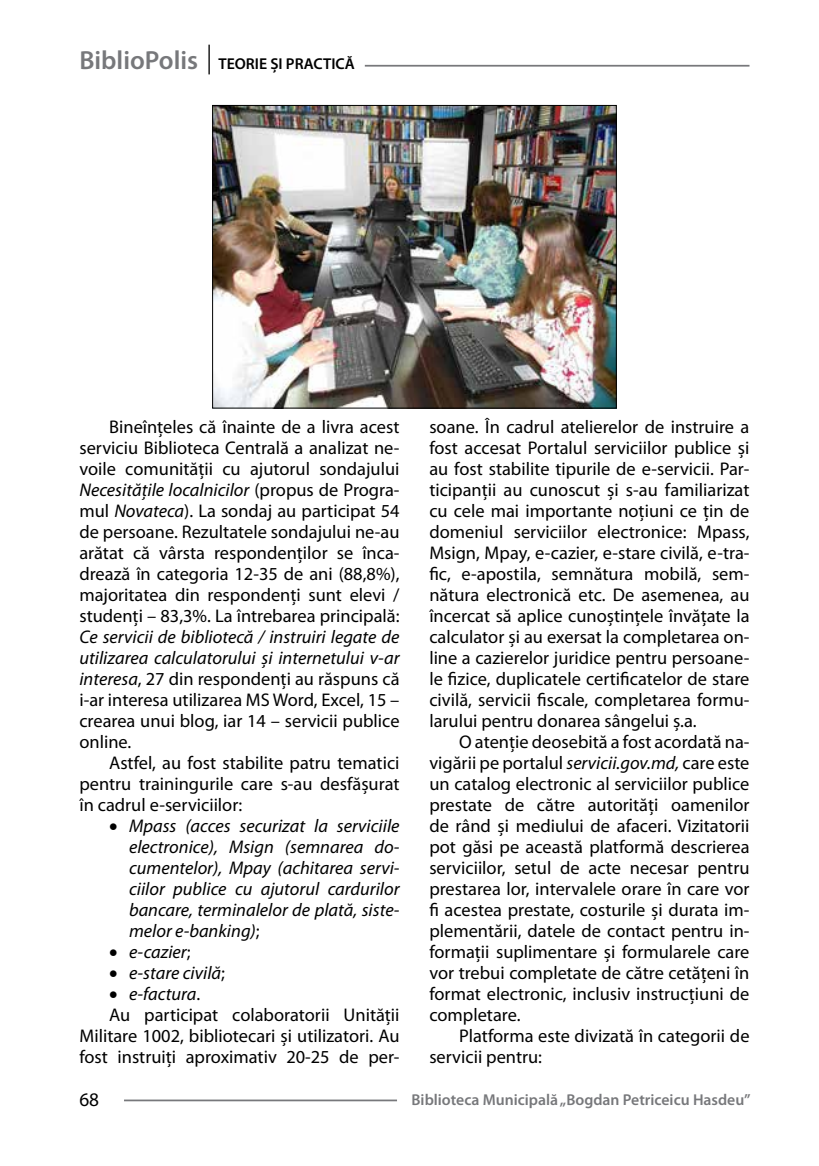
<style>
.page{position:relative;width:819px;height:1166px;background:#fff}
.page>*{position:absolute;margin:0;border:0;box-sizing:border-box;transform-origin:0 0}
.t1{font:19.25px "Myriad Pro";color:#000}
.t2{font:18.38px/21px "Myriad Pro";color:#000;text-align:justify}
.t3{font:italic 18.38px/21px "Myriad Pro";color:#000;text-align:justify}
.t4{font:600 15.75px "Myriad Pro";color:#77787b}
.t5{font:600 15.75px "Myriad Pro";color:#000}
.s1{font-size:26.25px;color:#77787b}
.s2{font-style:italic}
.s3{font-style:normal}
</style>
<div class="page">
<hr style="left:124px;top:1099px;width:273px;height:2px;background:#77787b">
<hr style="left:208px;top:45px;width:2px;height:29px;background:#000">
<hr style="left:365px;top:65px;width:384px;height:2px;background:#77787b">
<img style="left:214px;top:107px;width:400px;height:299px">
<div style="left:212px;top:105px;width:404px;height:303px;border:1px solid #000"></div>
<p class="t5" style="left:79px;top:54px;width:277px"><span class="s1">BiblioPolis</span> TEORIE ȘI PRACTICĂ</p>
<p class="t2" style="left:79px;top:416px;width:321px;text-indent:30px">Bineînțeles că înainte de a livra acest serviciu Biblioteca Centrală a analizat ne&shy;voile comunității cu ajutorul sondajului <span class="s2">Necesitățile localnicilor</span> (propus de Progra&shy;mul <span class="s2">Novateca</span>). La sondaj au participat 54 de persoane. Rezultatele sondajului ne-au arătat că vârsta respondenților se înca&shy;drează în categoria 12-35 de ani (88,8%), majoritatea din respondenți sunt elevi / studenți – 83,3%. La întrebarea principală:</p>
<p class="t2" style="left:79px;top:626px;width:322px"><span class="s2">Ce servicii de bibliotecă / instruiri legate de utilizarea calculatorului și internetului v-ar interesa</span>, 27 din respondenți au răspuns că i-ar interesa utilizarea MS Word, Excel, 15 – crearea unui blog, iar 14 – servicii publice online.</p>
<p class="t2" style="left:79px;top:752px;width:321px;text-indent:30px">Astfel, au fost stabilite patru tematici pentru trainingurile care s-au desfășurat în cadrul e-serviciilor:</p>
<p class="t3" style="left:129px;top:815px;width:272px;text-indent:-20px">• Mpass (acces securizat la serviciile electronice), Msign (semnarea do&shy;cumentelor), Mpay (achitarea servi&shy;ciilor publice cu ajutorul cardurilor bancare, terminalelor de plată, siste&shy;melor e-banking)<span class="s3">;</span></p>
<p class="t3" style="left:109px;top:941px;width:83px">• e-cazier<span class="s3">;</span></p>
<p class="t3" style="left:109px;top:962px;width:117px">• e-stare civilă<span class="s3">;</span></p>
<p class="t3" style="left:109px;top:983px;width:92px">• e-factura<span class="s3">.</span></p>
<p class="t2" style="left:109px;top:1004px;width:292px">Au participat colaboratorii Unității</p>
<p class="t2" style="left:79px;top:1025px;width:321px">Militare 1002, bibliotecari și utilizatori. Au</p>
<p class="t2" style="left:79px;top:1046px;width:321px">fost instruiți aproximativ 20-25 de per-</p>
<p class="t2" style="left:429px;top:416px;width:322px">soane. În cadrul atelierelor de instruire a fost accesat Portalul serviciilor publice și au fost stabilite tipurile de e-servicii. Par&shy;ticipanții au cunoscut și s-au familiarizat cu cele mai importante noțiuni ce țin de domeniul serviciilor electronice: Mpass, Msign, Mpay, e-cazier, e-stare civilă, e-tra&shy;fic, e-apostila, semnătura mobilă, sem&shy;nătura electronică etc. De asemenea, au încercat să aplice cunoștințele învățate la calculator și au exersat la completarea on&shy;line a cazierelor juridice pentru persoane&shy;le fizice, duplicatele certificatelor de stare civilă, servicii fiscale, completarea formu&shy;larului pentru donarea sângelui ș.a.</p>
<p class="t2" style="left:429px;top:731px;width:322px;text-indent:30px">O atenție deosebită a fost acordată na&shy;vigării pe portalul <span class="s2">servicii.gov.md,</span> care este un catalog electronic al serviciilor publice prestate de către autorități oamenilor de rând și mediului de afaceri. Vizitatorii pot găsi pe această platformă descrierea serviciilor, setul de acte necesar pentru prestarea lor, intervalele orare în care vor fi acestea prestate, costurile și durata im&shy;plementării, datele de contact pentru in&shy;formații suplimentare și formularele care vor trebui completate de către cetățeni în format electronic, inclusiv instrucțiuni de completare.</p>
<p class="t2" style="left:429px;top:1025px;width:322px;text-indent:30px">Platforma este divizată în categorii de servicii pentru:</p>
<p class="t1" style="left:79px;top:1087px;width:21px">68</p>
<p class="t4" style="left:411px;top:1090px;width:340px">Biblioteca Municipală „Bogdan Petriceicu Hasdeu”</p>
</div>
